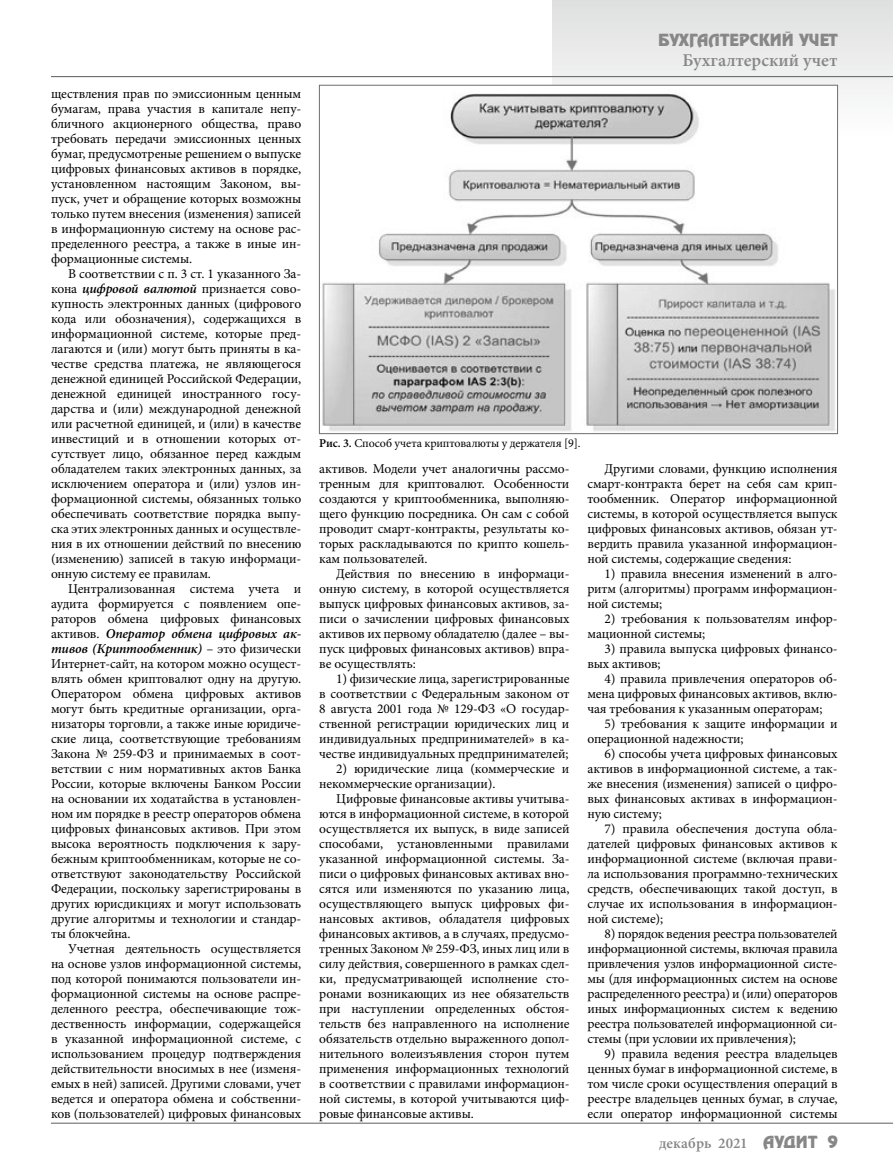
<style>
.page{position:relative;width:893px;height:1170px;background:#fff}
.page>*{position:absolute;margin:0;border:0;box-sizing:border-box;transform-origin:0 0}
.t1{font:600 18px "Minion Pro";color:#868786}
.t2{font:15px "AG Zeppelin C";letter-spacing:.01em;color:#868786}
.t3{font:600 15px "Minion Pro";letter-spacing:.005em;color:#868786}
.t4{font:13.5px/15px "Minion Pro";letter-spacing:-.01em;color:#000;text-align:justify}
.t5{font:12px "Minion Pro";letter-spacing:-.01em;color:#000}
.s1{font-weight:600;font-style:italic}
.s2{font-weight:600}
.s3{font-family:"AG Zeppelin C";font-weight:400}
</style>
<div class="page">
<svg style="left:553px;top:0;width:340px;height:138px;fill:#e9e9e9"></svg>
<hr style="left:51px;top:76px;width:842px;height:1px;background:#6e6e6e">
<hr style="left:51px;top:1122px;width:842px;height:1px;background:#6e6e6e">
<img style="left:322px;top:87px;width:514px;height:345px">
<p class="t4" style="left:51px;top:86px;width:252px">ществления прав по эмиссионным ценным бумагам, права участия в капитале непу&shy;бличного акционерного общества, право требовать передачи эмиссионных ценных бумаг, предусмотреные решением о выпуске цифровых финансовых активов в порядке, установленном настоящим Законом, вы&shy;пуск, учет и обращение которых возможны только путем внесения (изменения) записей в информационную систему на основе рас&shy;пределенного реестра, а также в иные ин&shy;формационные системы.</p>
<p class="t4" style="left:51px;top:266px;width:252px;text-indent:17px">В соответствии с п. 3 ст. 1 указанного За&shy;кона <span class="s1">цифровой валютой</span> признается сово&shy;купность электронных данных (цифрового кода или обозначения), содержащихся в информационной системе, которые пред&shy;лагаются и (или) могут быть приняты в ка&shy;честве средства платежа, не являющегося денежной единицей Российской Федерации, денежной единицей иностранного госу&shy;дарства и (или) международной денежной или расчетной единицей, и (или) в качестве инвестиций и в отношении которых от&shy;сутствует лицо, обязанное перед каждым обладателем таких электронных данных, за исключением оператора и (или) узлов ин&shy;формационной системы, обязанных только обеспечивать соответствие порядка выпу&shy;ска этих электронных данных и осуществле&shy;ния в их отношении действий по внесению (изменению) записей в такую информаци&shy;онную систему ее правилам.</p>
<p class="t4" style="left:51px;top:581px;width:252px;text-indent:17px">Централизованная система учета и аудита формируется с появлением опе&shy;раторов обмена цифровых финансовых активов. <span class="s1">Оператор обмена цифровых ак&shy;тивов (Криптообменник)</span> – это физически Интернет-сайт, на котором можно осущест&shy;влять обмен криптовалют одну на другую.<br>Оператором обмена цифровых активов могут быть кредитные организации, орга&shy;низаторы торговли, а также иные юридиче&shy;ские лица, соответствующие требованиям Закона № 259-ФЗ и принимаемых в соот&shy;ветствии с ним нормативных актов Банка России, которые включены Банком России на основании их ходатайства в установлен&shy;ном им порядке в реестр операторов обмена цифровых финансовых активов. При этом высока вероятность подключения к зару&shy;бежным криптообменникам, которые не со&shy;ответствуют законодательству Российской Федерации, поскольку зарегистрированы в других юрисдикциях и могут использовать другие алгоритмы и технологии и стандар&shy;ты блокчейна.</p>
<p class="t4" style="left:51px;top:941px;width:252px;text-indent:17px">Учетная деятельность осуществляется на основе узлов информационной системы, под которой понимаются пользователи ин&shy;формационной системы на основе распре&shy;деленного реестра, обеспечивающие тож&shy;дественность информации, содержащейся в указанной информационной системе, с использованием процедур подтверждения действительности вносимых в нее (изменя&shy;емых в ней) записей. Другими словами, учет ведется и оператора обмена и собственни&shy;ков (пользователей) цифровых финансовых</p>
<p class="t2" style="left:658px;top:31px;width:181px">БУХГАЛТЕРСКИЙ УЧЕТ</p>
<h1 class="t1" style="left:682px;top:47px;width:157px">Бухгалтерский учет</h1>
<p class="t5" style="left:319px;top:435px;width:263px"><span class="s2">Рис. 3.</span> Способ учета криптовалюты у держателя [9].</p>
<p class="t4" style="left:319px;top:461px;width:252px">активов. Модели учет аналогичны рассмо&shy;тренным для криптовалют. Особенности создаются у криптообменника, выполняю&shy;щего функцию посредника. Он сам с собой проводит смарт-контракты, результаты ко&shy;торых раскладываются по крипто кошель&shy;кам пользователей.</p>
<p class="t4" style="left:319px;top:566px;width:252px;text-indent:17px">Действия по внесению в информаци&shy;онную систему, в которой осуществляется выпуск цифровых финансовых активов, за&shy;писи о зачислении цифровых финансовых активов их первому обладателю (далее – вы&shy;пуск цифровых финансовых активов) впра&shy;ве осуществлять:</p>
<p class="t4" style="left:319px;top:671px;width:252px;text-indent:17px">1) физические лица, зарегистрированные в соответствии с Федеральным законом от 8 августа 2001 года № 129-ФЗ «О государ&shy;ственной регистрации юридических лиц и индивидуальных предпринимателей» в ка&shy;честве индивидуальных предпринимателей;</p>
<p class="t4" style="left:319px;top:761px;width:252px;text-indent:17px">2) юридические лица (коммерческие и некоммерческие организации).</p>
<p class="t4" style="left:319px;top:791px;width:252px;text-indent:17px">Цифровые финансовые активы учитыва&shy;ются в информационной системе, в которой осуществляется их выпуск, в виде записей способами, установленными правилами указанной информационной системы. За&shy;писи о цифровых финансовых активах вно&shy;сятся или изменяются по указанию лица, осуществляющего выпуск цифровых фи&shy;нансовых активов, обладателя цифровых финансовых активов, а в случаях, предусмо&shy;тренных Законом № 259-ФЗ, иных лиц или в силу действия, совершенного в рамках сдел&shy;ки, предусматривающей исполнение сто&shy;ронами возникающих из нее обязательств при наступлении определенных обстоя&shy;тельств без направленного на исполнение обязательств отдельно выраженного допол&shy;нительного волеизъявления сторон путем применения информационных технологий в соответствии с правилами информацион&shy;ной системы, в которой учитываются циф&shy;ровые финансовые активы.</p>
<p class="t4" style="left:587px;top:461px;width:252px;text-indent:17px">Другими словами, функцию исполнения смарт-контракта берет на себя сам крип&shy;тообменник. Оператор информационной системы, в которой осуществляется выпуск цифровых финансовых активов, обязан ут&shy;вердить правила указанной информацион&shy;ной системы, содержащие сведения:</p>
<p class="t4" style="left:587px;top:566px;width:252px;text-indent:17px">1) правила внесения изменений в алго&shy;ритм (алгоритмы) программ информацион&shy;ной системы;</p>
<p class="t4" style="left:587px;top:611px;width:252px;text-indent:17px">2) требования к пользователям инфор&shy;мационной системы;</p>
<p class="t4" style="left:587px;top:641px;width:252px;text-indent:17px">3) правила выпуска цифровых финансо&shy;вых активов;</p>
<p class="t4" style="left:587px;top:671px;width:252px;text-indent:17px">4) правила привлечения операторов об&shy;мена цифровых финансовых активов, вклю&shy;чая требования к указанным операторам;</p>
<p class="t4" style="left:587px;top:716px;width:252px;text-indent:17px">5) требования к защите информации и операционной надежности;</p>
<p class="t4" style="left:587px;top:746px;width:252px;text-indent:17px">6) способы учета цифровых финансовых активов в информационной системе, а так&shy;же внесения (изменения) записей о цифро&shy;вых финансовых активах в информацион&shy;ную систему;</p>
<p class="t4" style="left:587px;top:821px;width:252px;text-indent:17px">7) правила обеспечения доступа обла&shy;дателей цифровых финансовых активов к информационной системе (включая прави&shy;ла использования программно-технических средств, обеспечивающих такой доступ, в случае их использования в информацион&shy;ной системе);</p>
<p class="t4" style="left:587px;top:926px;width:252px;text-indent:17px">8) порядок ведения реестра пользователей информационной системы, включая правила привлечения узлов информационной систе&shy;мы (для информационных систем на основе распределенного реестра) и (или) операторов иных информационных систем к ведению реестра пользователей информационной си&shy;стемы (при условии их привлечения);</p>
<p class="t4" style="left:587px;top:1046px;width:252px;text-indent:17px">9) правила ведения реестра владельцев ценных бумаг в информационной системе, в том числе сроки осуществления операций в реестре владельцев ценных бумаг, в случае, если оператор информационной системы</p>
<p class="t3" style="left:659px;top:1133px;width:180px">декабрь 2021 <span class="s3">АУДИТ 9</span></p>
</div>
